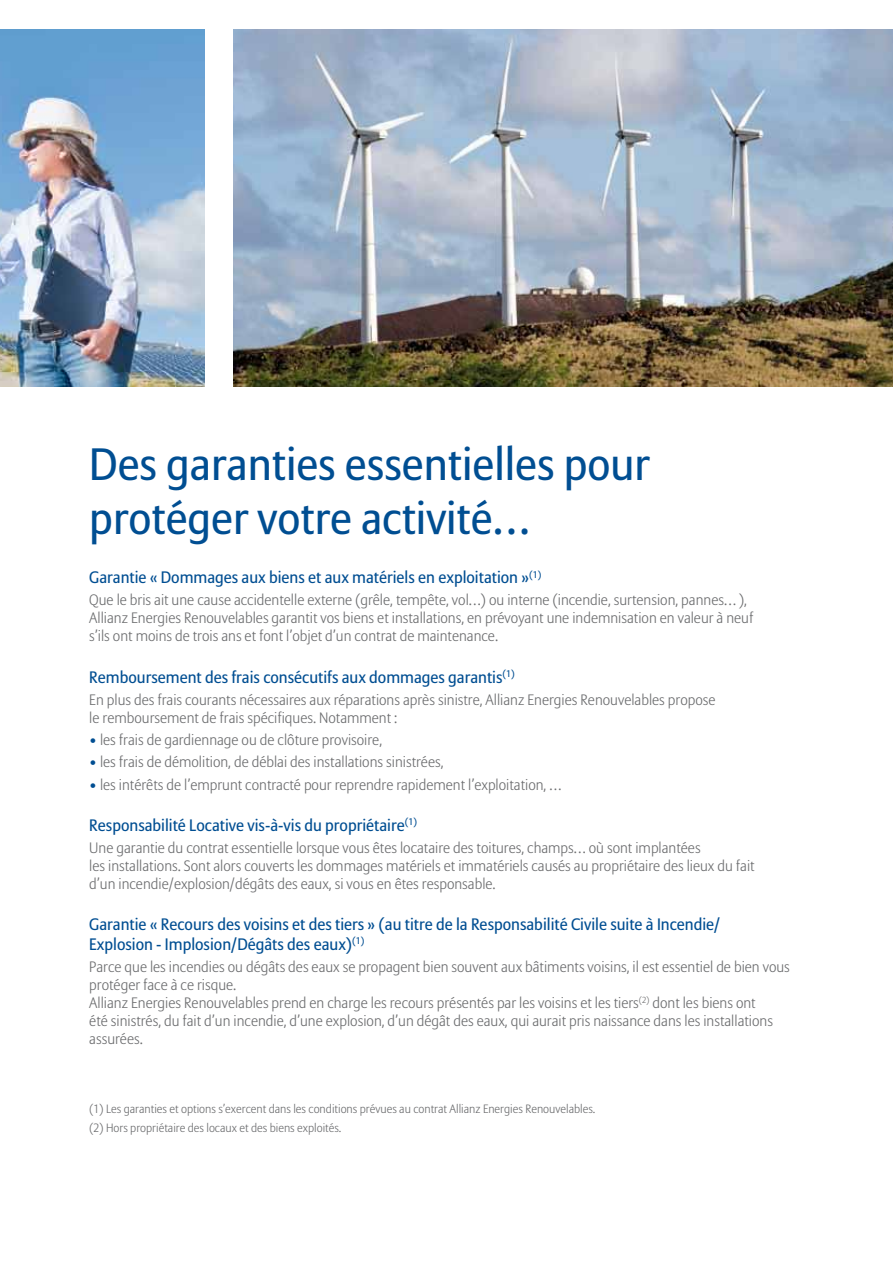
<style>
.page{position:relative;width:893px;height:1263px;background:#fff}
.page>*{position:absolute;margin:0;border:0;box-sizing:border-box;transform-origin:0 0}
.t1{font:45px/54px "Allianz Sans";color:#004e92}
.t2{font:16.5px/19.8px "Allianz Sans";color:#004e92}
.t3{font:300 15px/18px "Allianz Sans";color:#6b6c6e}
.t4{font:300 12px/18.6px "Allianz Sans";color:#6b6c6e}
.s1{color:#004e92}
</style>
<div class="page">
<img style="left:234px;top:30px;width:659px;height:357px">
<img style="left:0;top:30px;width:204px;height:357px">
<h1 class="t1" style="left:89px;top:439px;width:562px">Des garanties essentielles pour protéger votre activité…</h1>
<p class="t2" style="left:89px;top:568px;width:454px">Garantie « Dommages aux biens et aux matériels en exploitation »<sup>(1)</sup></p>
<p class="t3" style="left:89px;top:592px;width:666px">Que le bris ait une cause accidentelle externe (grêle, tempête, vol…) ou interne (incendie, surtension, pannes… ),<br>Allianz Energies Renouvelables garantit vos biens et installations, en prévoyant une indemnisation en valeur à neuf s’ils ont moins de trois ans et font l’objet d’un contrat de maintenance.</p>
<p class="t2" style="left:89px;top:668px;width:427px">Remboursement des frais consécutifs aux dommages garantis<sup>(1)</sup></p>
<p class="t3" style="left:89px;top:691px;width:628px">En plus des frais courants nécessaires aux réparations après sinistre, Allianz Energies Renouvelables propose le remboursement de frais spécifiques. Notamment :</p>
<p class="t3" style="left:89px;top:731px;width:294px"><span class="s1">•</span> les frais de gardiennage ou de clôture provisoire,</p>
<p class="t3" style="left:89px;top:754px;width:356px"><span class="s1">•</span> les frais de démolition, de déblai des installations sinistrées,</p>
<p class="t3" style="left:89px;top:776px;width:474px"><span class="s1">•</span> les intérêts de l’emprunt contracté pour reprendre rapidement l’exploitation, …</p>
<p class="t2" style="left:89px;top:816px;width:329px">Responsabilité Locative vis-à-vis du propriétaire<sup>(1)</sup></p>
<p class="t3" style="left:89px;top:839px;width:667px">Une garantie du contrat essentielle lorsque vous êtes locataire des toitures, champs… où sont implantées<br>les installations. Sont alors couverts les dommages matériels et immatériels causés au propriétaire des lieux du fait d’un incendie/explosion/dégâts des eaux, si vous en êtes responsable.</p>
<p class="t2" style="left:89px;top:915px;width:633px">Garantie « Recours des voisins et des tiers » (au titre de la Responsabilité Civile suite à Incendie/<br>Explosion - Implosion/Dégâts des eaux)<sup>(1)</sup></p>
<p class="t3" style="left:89px;top:958px;width:702px">Parce que les incendies ou dégâts des eaux se propagent bien souvent aux bâtiments voisins, il est essentiel de bien vous protéger face à ce risque.<br>Allianz Energies Renouvelables prend en charge les recours présentés par les voisins et les tiers<sup>(2)</sup> dont les biens ont<br>été sinistrés, du fait d’un incendie, d’une explosion, d’un dégât des eaux, qui aurait pris naissance dans les installations assurées.</p>
<p class="t4" style="left:89px;top:1100px;width:508px">(1) Les garanties et options s’exercent dans les conditions prévues au contrat Allianz Energies Renouvelables. (2) Hors propriétaire des locaux et des biens exploités.</p>
</div>
